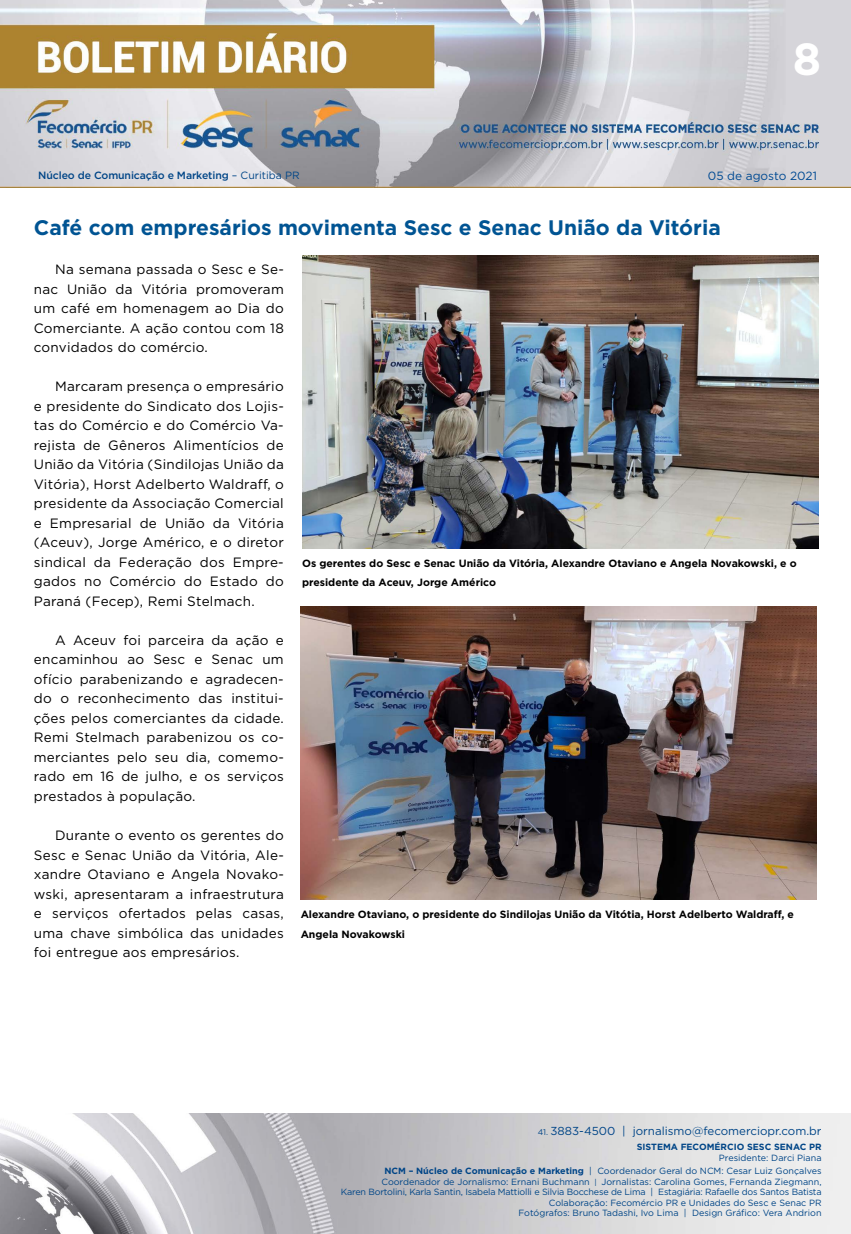
<style>
.page{position:relative;width:851px;height:1234px;background:#fff}
.page>*{position:absolute;margin:0;border:0;box-sizing:border-box;transform-origin:0 0}
.t1{font:700 45px "Gotham";color:#fff}
.t2{font:700 21px "Gotham";color:#005493}
.t3{font:13.5px/19.5px "Gotham";letter-spacing:.02em;color:#000;text-align:justify}
.t4{font:11.85px "Gotham";color:#004a93}
.t5{font:11.55px "Gotham";color:#004587}
.t6{font:700 10.5px/19.5px "Gotham";color:#000}
.t7{font:500 10.5px "Gotham";letter-spacing:-.01em;color:#004587}
.t8{font:9px/10.5px "Gotham";color:#004587;text-align:right}
.t9{font:700 9px "Gotham";color:#004587}
.s1{font-weight:400}
.s2{font-size:8.25px}
.s3{font-weight:700}
.s4{font-size:7.65px}
</style>
<div class="page">
<img style="left:0;top:0;width:850px;height:188px">
<img style="left:0;top:1113px;width:850px;height:120px">
<img style="left:300px;top:606px;width:516px;height:293px">
<img style="left:302px;top:255px;width:516px;height:294px">
<h1 class="t1" style="left:792px;top:29px;width:30px">8</h1>
<p class="t7" style="left:38px;top:168px;width:263px">Núcleo de Comunicação e Marketing <span class="s1">– Curitiba PR</span></p>
<p class="t4" style="left:707px;top:168px;width:110px">05 de agosto 2021</p>
<h2 class="t2" style="left:34px;top:214px;width:688px">Café com empresários movimenta Sesc e Senac União da Vitória</h2>
<p class="t3" style="left:34px;top:259px;width:251px;text-indent:21px">Na semana passada o Sesc e Se&shy;nac União da Vitória promoveram um café em homenagem ao Dia do Comerciante. A ação contou com 18 convidados do comércio.</p>
<p class="t3" style="left:34px;top:376px;width:251px;text-indent:21px">Marcaram presença o empresário e presidente do Sindicato dos Lojis&shy;tas do Comércio e do Comércio Va&shy;rejista de Gêneros Alimentícios de União da Vitória (Sindilojas União da Vitória), Horst Adelberto Waldraff, o presidente da Associação Comercial e Empresarial de União da Vitória (Aceuv), Jorge Américo, e o diretor sindical da Federação dos Empre&shy;gados no Comércio do Estado do Paraná (Fecep), Remi Stelmach.</p>
<p class="t3" style="left:34px;top:630px;width:251px;text-indent:21px">A Aceuv foi parceira da ação e encaminhou ao Sesc e Senac um ofício parabenizando e agradecen&shy;do o reconhecimento das institui&shy;ções pelos comerciantes da cidade.<br>Remi Stelmach parabenizou os co&shy;merciantes pelo seu dia, comemo&shy;rado em 16 de julho, e os serviços prestados à população.</p>
<p class="t3" style="left:34px;top:825px;width:251px;text-indent:21px">Durante o evento os gerentes do Sesc e Senac União da Vitória, Ale&shy;xandre Otaviano e Angela Novako&shy;wski, apresentaram a infraestrutura e serviços ofertados pelas casas, uma chave simbólica das unidades foi entregue aos empresários.</p>
<p class="t6" style="left:302px;top:553px;width:496px">Os gerentes do Sesc e Senac União da Vitória, Alexandre Otaviano e Angela Novakowski, e o presidente da Aceuv, Jorge Américo</p>
<p class="t6" style="left:300px;top:904px;width:494px">Alexandre Otaviano, o presidente do Sindilojas União da Vitótia, Horst Adelberto Waldraff, e<br>Angela Novakowski</p>
<p class="t5" style="left:537px;top:1123px;width:285px"><span class="s2">41.</span> 3883-4500 | jornalismo@fecomerciopr.com.br</p>
<p class="t9" style="left:636px;top:1140px;width:186px">SISTEMA FECOMÉRCIO SESC SENAC PR</p>
<p class="t8" style="left:384px;top:1150px;width:438px;line-height:13.5px">Presidente: Darci Piana<br><span class="s3">NCM – Núcleo de Comunicação e Marketing</span> | Coordenador Geral do NCM: Cesar Luiz Gonçalves</p>
<p class="t8" style="left:341px;top:1175px;width:482px">Coordenador de Jornalismo: Ernani Buchmann <span class="s4">|</span> Jornalistas: Carolina Gomes, Fernanda Ziegmann,<br>Karen Bortolini, Karla Santin, Isabela Mattiolli e Silvia Bocchese de Lima | Estagiária: Rafaelle dos Santos Batista Colaboração: Fecomércio PR e Unidades do Sesc e Senac PR<br>Fotógrafos: Bruno Tadashi, Ivo Lima | Design Gráfico: Vera Andrion</p>
</div>
